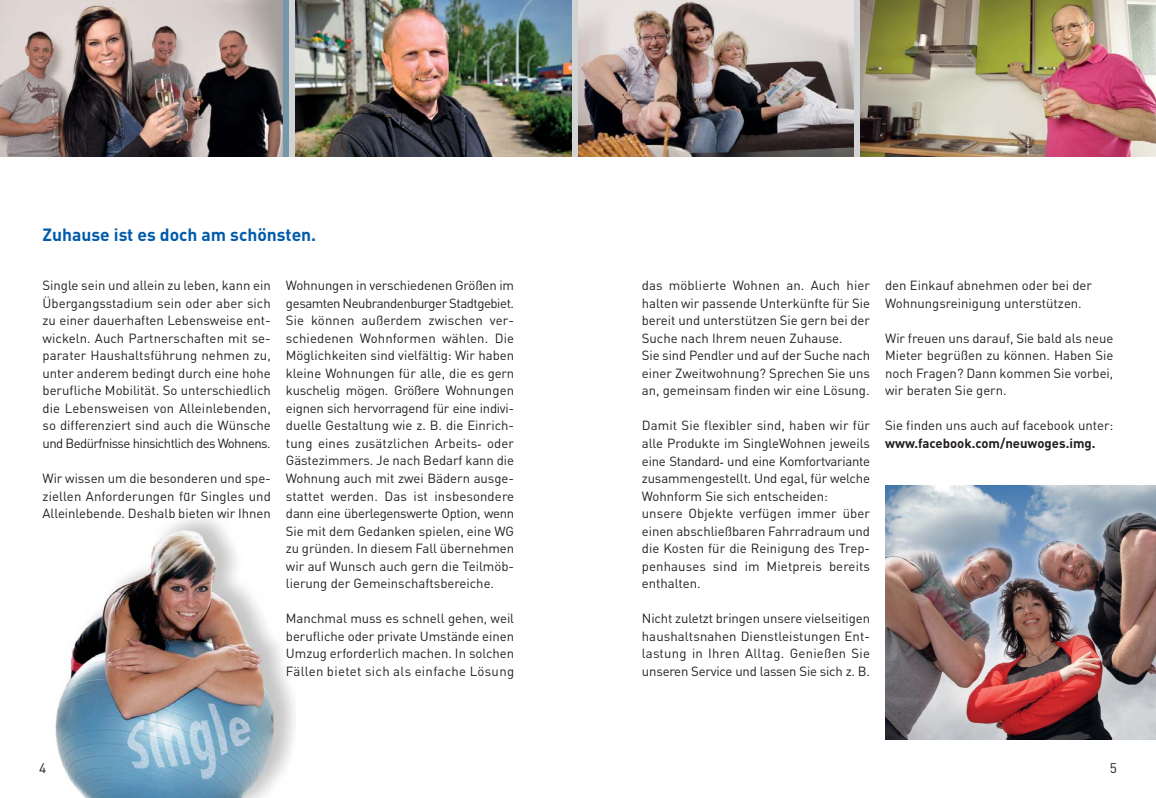
<style>
.page{position:relative;width:1156px;height:798px;background:#fff}
.page>*{position:absolute;margin:0;border:0;box-sizing:border-box;transform-origin:0 0}
.t1{font:700 17.5px "DIN";color:#005aaa}
.t2{font:13.75px "DIN";color:#231f20}
.t3{font:13.12px/17.5px "DIN";color:#231f20;text-align:justify}
.t4{font:700 13.12px "DIN";color:#231f20}
.s1{font-family:"Baskerville";font-weight:700;font-style:italic}
.s2{font-family:"Arno Pro";font-weight:700;font-style:italic}
</style>
<div class="page">
<img style="left:55px;top:517px;width:240px;height:280px">
<img style="left:295px;top:0;width:276px;height:156px">
<img style="left:578px;top:0;width:275px;height:156px">
<img style="left:0;top:0;width:283px;height:156px">
<img style="left:859px;top:0;width:296px;height:156px">
<img style="left:885px;top:485px;width:270px;height:254px">
<h1 class="t1" style="left:43px;top:228px;width:275px">Zuhause ist es doch am schönsten.</h1>
<p class="t3" style="left:43px;top:278px;width:230px">Single sein und allein zu leben, kann ein Übergangsstadium sein oder aber sich zu einer dauerhaften Lebensweise ent&shy;wickeln. Auch Partnerschaften mit se&shy;parater Haushaltsführung nehmen zu, unter anderem bedingt durch eine hohe berufliche Mobilität. So unterschiedlich die Lebensweisen von Alleinlebenden, so differenziert sind auch die Wünsche und Bedürfnisse hinsichtlich des Wohnens.</p>
<p class="t3" style="left:43px;top:471px;width:230px">Wir wissen um die besonderen und spe&shy;ziellen Anforderungen fu<span class="s1">̈</span>r Singles und Alleinlebende. Deshalb bieten wir Ihnen</p>
<p class="t3" style="left:286px;top:278px;width:230px">Wohnungen in verschiedenen Größen im gesamten Neubrandenburger Stadtgebiet.<br>Sie können außerdem zwischen ver&shy;schiedenen Wohnformen wählen. Die Möglichkeiten sind vielfältig: Wir haben kleine Wohnungen für alle, die es gern kuschelig mögen. Größere Woh nungen eignen sich hervorragend für eine indivi&shy;duelle Gestaltung wie z. B. die Einrich - tung eines zusätzlichen Arbeits<span class="s2">‐</span> oder Gästezimmers. Je nach Bedarf kann die Wohnung auch mit zwei Bädern ausge&shy;stattet werden. Das ist insbesondere dann eine überlegenswerte Option, wenn Sie mit dem Gedanken spielen, eine WG zu gründen. In diesem Fall übernehmen wir auf Wunsch auch gern die Teilmöb&shy;lierung der Gemeinschaftsbereiche.</p>
<p class="t3" style="left:286px;top:611px;width:230px">Manchmal muss es schnell gehen, weil berufliche oder private Umstände einen Umzug erforderlich machen. In solchen Fällen bietet sich als einfache Lösung</p>
<p class="t2" style="left:39px;top:763px;width:9px">4</p>
<p class="t3" style="left:641px;top:278px;width:230px;text-align:left">das möblierte Wohnen an. Auch hier halten wir passende Unterkünfte für Sie bereit und unterstützen Sie gern bei der Suche nach Ihrem neuen Zuhause.<br>Sie sind Pendler und auf der Suche nach einer Zweitwohnung? Sprechen Sie uns an, gemeinsam finden wir eine Lösung.</p>
<p class="t3" style="left:641px;top:418px;width:230px;text-align:left">Damit Sie flexibler sind, haben wir für alle Produkte im SingleWohnen jeweils eine Standard<span class="s2">‐</span> und eine Komfortvariante zusammengestellt. Und egal, für welche Wohnform Sie sich entscheiden: unsere Objekte verfügen immer über einen abschließbaren Fahrradraum und die Kosten für die Reinigung des Trep&shy;penhauses sind im Mietpreis bereits enthalten.</p>
<p class="t3" style="left:641px;top:611px;width:230px">Nicht zuletzt bringen unsere vielseitigen haushaltsnahen Dienstleistungen Ent&shy;lastung in Ihren Alltag. Genießen Sie unseren Service und lassen Sie sich z. B.</p>
<p class="t3" style="left:884px;top:278px;width:208px">den Einkauf abnehmen oder bei der<br>Wohnungsreinigung unterstützen.</p>
<p class="t3" style="left:884px;top:331px;width:230px">Wir freuen uns darauf, Sie bald als neue Mieter begrüßen zu können. Haben Sie noch Fragen? Dann kommen Sie vorbei, wir beraten Sie gern.</p>
<p class="t3" style="left:884px;top:418px;width:230px">Sie finden uns auch auf facebook unter:</p>
<p class="t4" style="left:884px;top:438px;width:212px">www.facebook.com/neuwoges.img.</p>
<p class="t2" style="left:1109px;top:763px;width:9px">5</p>
</div>
